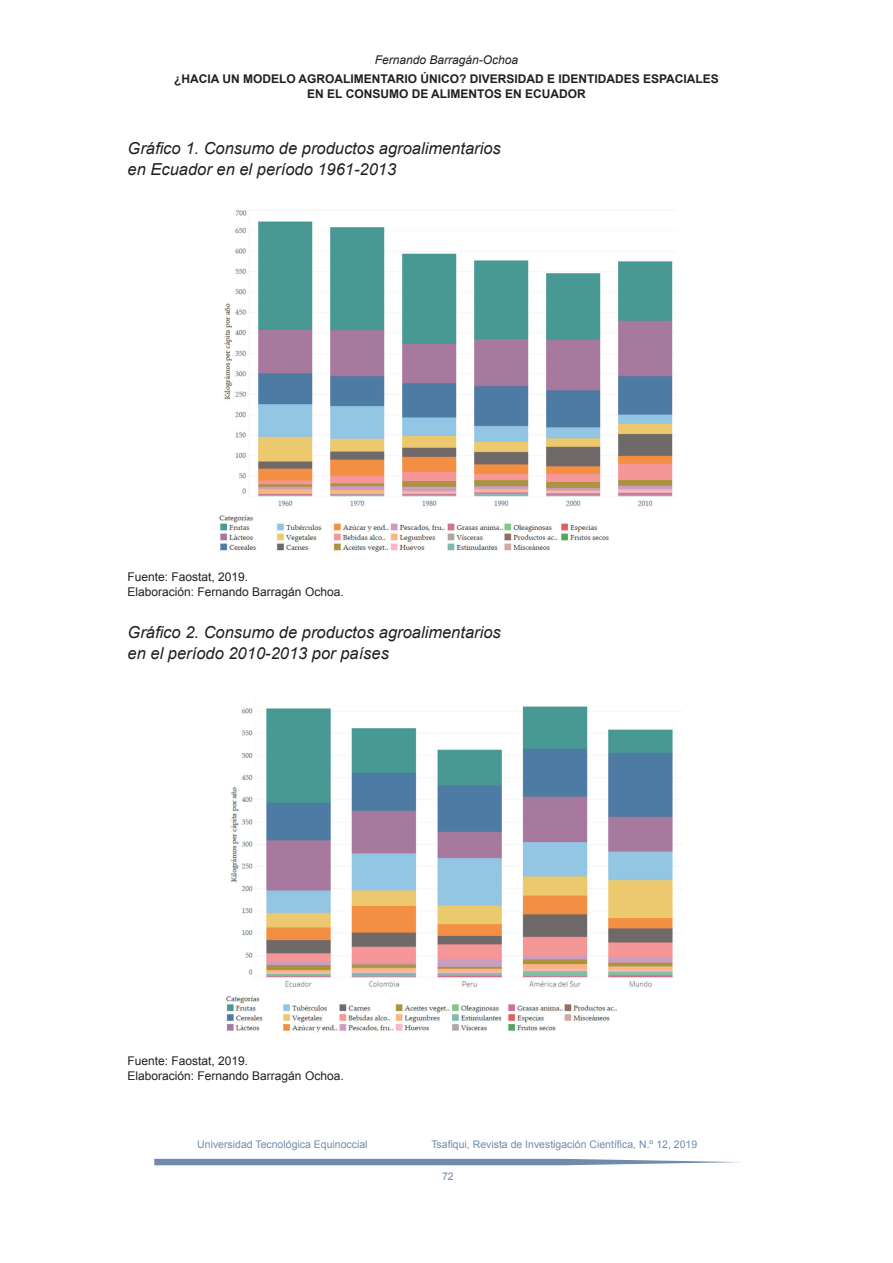
<style>
.page{position:relative;width:893px;height:1263px;background:#fff}
.page>*{position:absolute;margin:0;border:0;box-sizing:border-box;transform-origin:0 0}
.t1{font:italic 16.5px/21px "Arial";color:#231f20}
.t2{font:12px/15px "Arial";color:#231f20}
.t3{font:700 12px/15px "Arial";color:#231f20;text-align:center}
.t4{font:italic 12px "Arial";color:#231f20}
.t5{font:10.5px "Arial";color:#708bac}
</style>
<div class="page">
<svg style="left:154px;top:1159px;width:586px;height:6px;background:#839bb7"></svg>
<img style="left:219px;top:210px;width:455px;height:342px">
<img style="left:225px;top:706px;width:449px;height:327px">
<p class="t4" style="left:375px;top:52px;width:145px">Fernando Barragán-Ochoa</p>
<p class="t3" style="left:174px;top:71px;width:546px">¿HACIA UN MODELO AGROALIMENTARIO ÚNICO? DIVERSIDAD E IDENTIDADES ESPACIALES<br>EN EL CONSUMO DE ALIMENTOS EN ECUADOR</p>
<p class="t1" style="left:128px;top:138px;width:375px">Gráfico 1. Consumo de productos agroalimentarios en Ecuador en el período 1961-2013</p>
<p class="t2" style="left:128px;top:569px;width:218px">Fuente: Faostat, 2019.<br>Elaboración: Fernando Barragán Ochoa.</p>
<p class="t1" style="left:128px;top:622px;width:375px">Gráfico 2. Consumo de productos agroalimentarios en el período 2010-2013 por países</p>
<p class="t2" style="left:128px;top:1053px;width:218px">Fuente: Faostat, 2019.<br>Elaboración: Fernando Barragán Ochoa.</p>
<p class="t5" style="left:197px;top:1138px;width:172px">Universidad Tecnológica Equinoccial</p>
<p class="t5" style="left:431px;top:1138px;width:267px">Tsafiqui, Revista de Investigación Científica, N.º 12, 2019</p>
<p class="t5" style="left:442px;top:1169px;width:13px">72</p>
</div>
